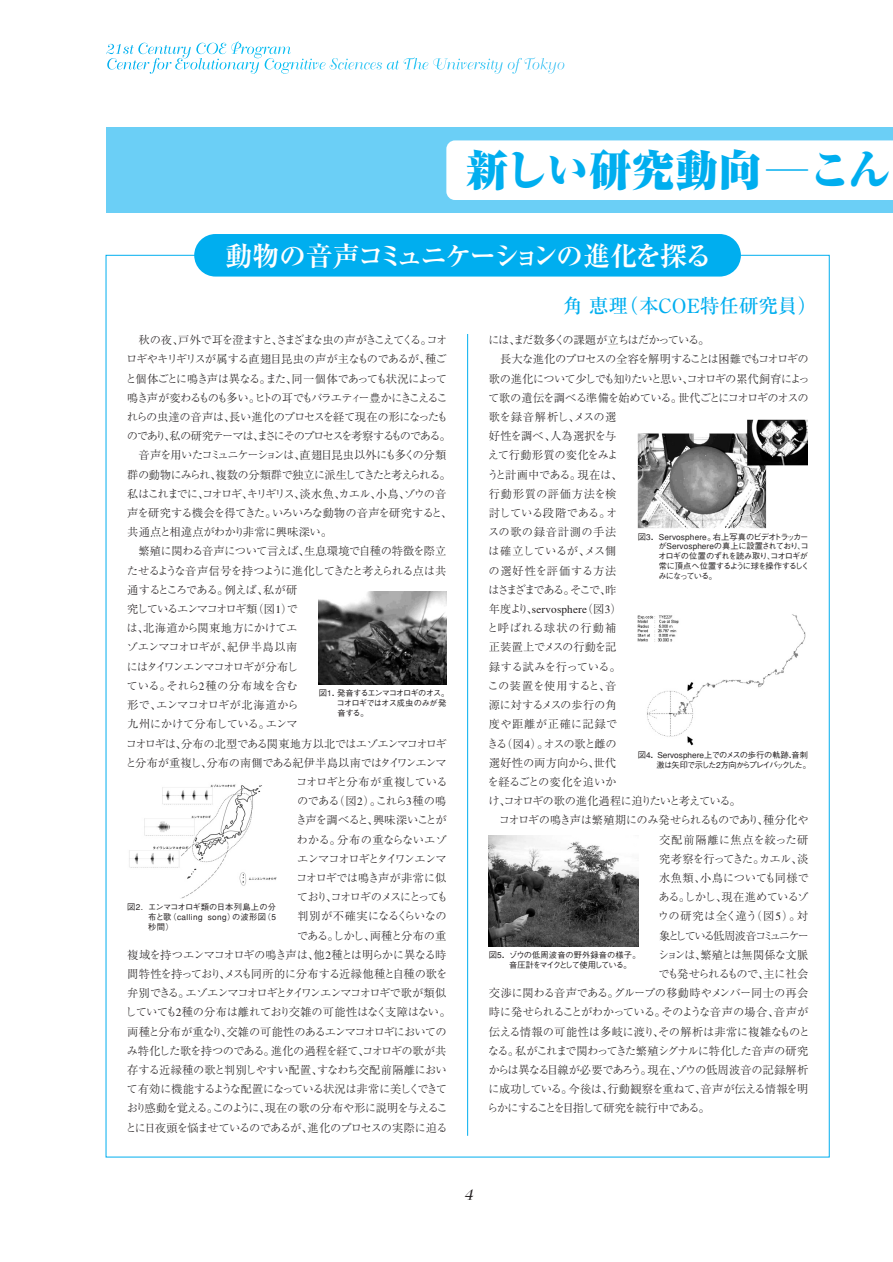
<style>
.page{position:relative;width:893px;height:1262px;background:#fff}
.page>*{position:absolute;margin:0;border:0;box-sizing:border-box;transform-origin:0 0}
.t1{font:900 42px "Ryumin";letter-spacing:.025em;color:#00aeef}
.t2{font:700 27px "Ryumin";letter-spacing:-.08em;color:#fff}
.t3{font:500 19.5px "Ryumin";color:#00aeef}
.t4{font:16.5px "Bellevue";color:#231f20}
.t5{font:300 11.25px "Ryumin";letter-spacing:-.06em;color:#231f20}
.t6{font:300 11.25px "Ryumin";letter-spacing:-.08em;color:#231f20}
.t7{font:300 11.25px "Ryumin";letter-spacing:-.02em;color:#231f20}
.t8{font:300 11.25px "Ryumin";letter-spacing:-.125em;color:#231f20}
.t9{font:300 11.25px "Ryumin";letter-spacing:-.035em;color:#231f20}
.t10{font:300 11.25px "Ryumin";letter-spacing:-.085em;color:#231f20}
.t11{font:300 11.25px "Ryumin";letter-spacing:-.025em;color:#231f20}
.t12{font:300 11.25px "Ryumin";letter-spacing:-.04em;color:#231f20}
.t13{font:300 11.25px "Ryumin";letter-spacing:-.005em;color:#231f20}
.t14{font:300 11.25px "Ryumin";letter-spacing:-.01em;color:#231f20}
.t15{font:300 11.25px "Ryumin";letter-spacing:-.115em;color:#231f20}
.t16{font:300 11.25px "Ryumin";letter-spacing:-.09em;color:#231f20}
.t17{font:300 11.25px "Ryumin";letter-spacing:-.11em;color:#231f20}
.t18{font:300 11.25px "Ryumin";letter-spacing:-.1em;color:#231f20}
.t19{font:300 11.25px "Ryumin";letter-spacing:.025em;color:#231f20}
.t20{font:300 11.25px "Ryumin";letter-spacing:-.095em;color:#231f20}
.t21{font:300 11.25px "Ryumin";letter-spacing:-.135em;color:#231f20}
.t22{font:300 11.25px "Ryumin";letter-spacing:.06em;color:#231f20}
.t23{font:300 11.25px "Ryumin";letter-spacing:-.12em;color:#231f20}
.t24{font:300 11.25px "Ryumin";letter-spacing:-.015em;color:#231f20}
.t25{font:300 11.25px "Ryumin";letter-spacing:.04em;color:#231f20}
.t26{font:300 11.25px "Ryumin";letter-spacing:.01em;color:#231f20}
.t27{font:300 11.25px "Ryumin";letter-spacing:-.145em;color:#231f20}
.t28{font:300 11.25px "Ryumin";letter-spacing:-.16em;color:#231f20}
.t29{font:300 11.25px "Ryumin";letter-spacing:-.165em;color:#231f20}
.t30{font:300 11.25px "Ryumin";letter-spacing:.035em;color:#231f20}
.t31{font:300 11.25px "Ryumin";letter-spacing:-.03em;color:#231f20}
.t32{font:300 11.25px "Ryumin";color:#231f20}
.t33{font:500 8.25px/9.8px "Gothic BBB";letter-spacing:-.035em;color:#231f20}
.t34{font:500 8.25px/9.8px "Gothic BBB";letter-spacing:-.065em;color:#231f20}
.t35{font:500 8.25px/9.8px "Gothic BBB";letter-spacing:-.09em;color:#231f20}
.t36{font:500 8.25px/9.8px "Gothic BBB";letter-spacing:-.005em;color:#231f20}
</style>
<div class="page">
<svg style="left:106px;top:41px;width:458px;height:33px"></svg>
<div style="left:194px;top:234px;width:546px;height:42px;background:#00aeef;border-radius:21px"></div>
<img style="left:319px;top:591px;width:127px;height:93px">
<img style="left:129px;top:784px;width:147px;height:114px">
<img style="left:637px;top:420px;width:171px;height:108px">
<img style="left:637px;top:614px;width:169px;height:132px">
<img style="left:489px;top:836px;width:149px;height:110px">
<div style="left:106px;top:128px;width:786px;height:85px;background:#6bcff6"></div>
<div style="left:446px;top:140px;width:446px;height:60px;background:#fff"></div>
<hr style="left:467px;top:334px;width:1px;height:801px;background:#00aeef">
<h1 class="t1" style="left:466px;top:155px;width:426px">新しい研究動向―こん</h1>
<h2 class="t2" style="left:225px;top:246px;width:488px">動物の音声コミュニケーションの進化を探る</h2>
<h3 class="t3" style="left:563px;top:299px;width:255px">角 恵理（本COE特任研究員）</h3>
<p class="t17" style="left:138px;top:336px;width:310px">秋の夜、戸外で耳を澄ますと、さまざまな虫の声がきこえてくる。コオ</p>
<p class="t6" style="left:126px;top:355px;width:322px">ロギやキリギリスが属する直翅目昆虫の声が主なものであるが、種ご</p>
<p class="t15" style="left:125px;top:374px;width:323px">と個体ごとに鳴き声は異なる。また、同一個体であっても状況によって</p>
<p class="t21" style="left:127px;top:393px;width:322px">鳴き声が変わるものも多い。ヒトの耳でもバラエティー豊かにきこえるこ</p>
<p class="t12" style="left:127px;top:413px;width:323px">れらの虫達の音声は、長い進化のプロセスを経て現在の形になったも</p>
<p class="t8" style="left:127px;top:432px;width:325px">のであり、私の研究テーマは、まさにそのプロセスを考察するものである。</p>
<p class="t18" style="left:138px;top:451px;width:309px">音声を用いたコミュニケーションは、直翅目昆虫以外にも多くの分類</p>
<p class="t6" style="left:127px;top:470px;width:325px">群の動物にみられ、複数の分類群で独立に派生してきたと考えられる。</p>
<p class="t8" style="left:127px;top:489px;width:320px">私はこれまでに、コオロギ、キリギリス、淡水魚、カエル、小鳥、ゾウの音</p>
<p class="t5" style="left:127px;top:509px;width:326px">声を研究する機会を得てきた。いろいろな動物の音声を研究すると、</p>
<p class="t11" style="left:127px;top:528px;width:206px">共通点と相違点がわかり非常に興味深い。</p>
<p class="t12" style="left:138px;top:547px;width:309px">繁殖に関わる音声について言えば、生息環境で自種の特徴を際立</p>
<p class="t5" style="left:127px;top:566px;width:321px">たせるような音声信号を持つように進化してきたと考えられる点は共</p>
<p class="t16" style="left:127px;top:585px;width:172px">通するところである。例えば、私が研</p>
<p class="t8" style="left:127px;top:605px;width:172px">究しているエンマコオロギ類（図1）で</p>
<p class="t7" style="left:127px;top:624px;width:172px">は、北海道から関東地方にかけてエ</p>
<p class="t14" style="left:126px;top:643px;width:172px">ゾエンマコオロギが、紀伊半島以南</p>
<p class="t15" style="left:126px;top:662px;width:173px">にはタイワンエンマコオロギが分布し</p>
<p class="t14" style="left:127px;top:681px;width:173px">ている。それら2種の分布域を含む</p>
<p class="t5" style="left:127px;top:701px;width:173px">形で、エンマコオロギが北海道から</p>
<p class="t9" style="left:127px;top:720px;width:172px">九州にかけて分布している。エンマ</p>
<p class="t5" style="left:126px;top:739px;width:322px">コオロギは、分布の北型である関東地方以北ではエゾエンマコオロギ</p>
<p class="t7" style="left:125px;top:758px;width:323px">と分布が重複し、分布の南側である紀伊半島以南ではタイワンエンマ</p>
<p class="t5" style="left:296px;top:777px;width:153px">コオロギと分布が重複している</p>
<p class="t5" style="left:297px;top:797px;width:151px">のである（図2）。これら3種の鳴</p>
<p class="t5" style="left:296px;top:816px;width:152px">き声を調べると、興味深いことが</p>
<p class="t13" style="left:296px;top:835px;width:151px">わかる。分布の重ならないエゾ</p>
<p class="t18" style="left:297px;top:854px;width:151px">エンマコオロギとタイワンエンマ</p>
<p class="t9" style="left:296px;top:873px;width:152px">コオロギでは鳴き声が非常に似</p>
<p class="t27" style="left:297px;top:893px;width:153px">ており、コオロギのメスにとっても</p>
<p class="t5" style="left:297px;top:912px;width:151px">判別が不確実になるくらいなの</p>
<p class="t6" style="left:297px;top:931px;width:151px">である。しかし、両種と分布の重</p>
<p class="t5" style="left:127px;top:950px;width:320px">複域を持つエンマコオロギの鳴き声は、他2種とは明らかに異なる時</p>
<p class="t5" style="left:127px;top:969px;width:321px">間特性を持っており、メスも同所的に分布する近縁他種と自種の歌を</p>
<p class="t23" style="left:127px;top:989px;width:320px">弁別できる。エゾエンマコオロギとタイワンエンマコオロギで歌が類似</p>
<p class="t11" style="left:125px;top:1008px;width:327px">していても2種の分布は離れており交雑の可能性はなく支障はない。</p>
<p class="t5" style="left:127px;top:1027px;width:321px">両種と分布が重なり、交雑の可能性のあるエンマコオロギにおいての</p>
<p class="t5" style="left:127px;top:1046px;width:321px">み特化した歌を持つのである。進化の過程を経て、コオロギの歌が共</p>
<p class="t5" style="left:127px;top:1065px;width:321px">存する近縁種の歌と判別しやすい配置、すなわち交配前隔離におい</p>
<p class="t5" style="left:127px;top:1085px;width:322px">て有効に機能するような配置になっている状況は非常に美しくできて</p>
<p class="t5" style="left:127px;top:1104px;width:322px">おり感動を覚える。このように、現在の歌の分布や形に説明を与えるこ</p>
<p class="t10" style="left:125px;top:1123px;width:324px">とに日夜頭を悩ませているのであるが、進化のプロセスの実際に迫る</p>
<p class="t35" style="left:336px;top:689px;width:114px;text-indent:-18px">図1．発音するエンマコオロギのオス。コオロギではオス成虫のみが発音する。</p>
<p class="t33" style="left:148px;top:903px;width:129px;text-align:justify;text-indent:-21px">図2. エンマコオロギ類の日本列島上の分布と歌（calling song）の波形図（5秒間）</p>
<p class="t10" style="left:488px;top:336px;width:223px">には、まだ数多くの課題が立ちはだかっている。</p>
<p class="t16" style="left:500px;top:355px;width:310px">長大な進化のプロセスの全容を解明することは困難でもコオロギの</p>
<p class="t6" style="left:489px;top:374px;width:322px">歌の進化について少しでも知りたいと思い、コオロギの累代飼育によっ</p>
<p class="t6" style="left:488px;top:393px;width:322px">て歌の遺伝を調べる準備を始めている。世代ごとにコオロギのオスの</p>
<p class="t24" style="left:489px;top:413px;width:129px">歌を録音解析し、メスの選</p>
<p class="t19" style="left:489px;top:432px;width:129px">好性を調べ、人為選択を与</p>
<p class="t14" style="left:488px;top:451px;width:132px">えて行動形質の変化をみよ</p>
<p class="t7" style="left:487px;top:470px;width:136px">うと計画中である。現在は、</p>
<p class="t22" style="left:489px;top:489px;width:129px">行動形質の評価方法を検</p>
<p class="t9" style="left:489px;top:509px;width:130px">討している段階である。オ</p>
<p class="t25" style="left:488px;top:528px;width:130px">スの歌の録音計測の手法</p>
<p class="t14" style="left:488px;top:547px;width:130px">は確立しているが、メス側</p>
<p class="t22" style="left:488px;top:566px;width:130px">の選好性を評価する方法</p>
<p class="t29" style="left:488px;top:585px;width:130px">はさまざまである。そこで、昨</p>
<p class="t26" style="left:489px;top:605px;width:134px">年度より、servosphere（図3）</p>
<p class="t22" style="left:487px;top:624px;width:131px">と呼ばれる球状の行動補</p>
<p class="t11" style="left:489px;top:643px;width:129px">正装置上でメスの行動を記</p>
<p class="t31" style="left:489px;top:662px;width:133px">録する試みを行っている。</p>
<p class="t32" style="left:487px;top:681px;width:131px">この装置を使用すると、音</p>
<p class="t24" style="left:489px;top:701px;width:129px">源に対するメスの歩行の角</p>
<p class="t25" style="left:489px;top:720px;width:130px">度や距離が正確に記録で</p>
<p class="t17" style="left:487px;top:739px;width:131px">きる（図4）。オスの歌と雌の</p>
<p class="t19" style="left:489px;top:758px;width:129px">選好性の両方向から、世代</p>
<p class="t9" style="left:487px;top:777px;width:130px">を経るごとの変化を追いか</p>
<p class="t5" style="left:488px;top:797px;width:254px">け、コオロギの歌の進化過程に迫りたいと考えている。</p>
<p class="t5" style="left:499px;top:816px;width:311px">コオロギの鳴き声は繁殖期にのみ発せられるものであり、種分化や</p>
<p class="t30" style="left:659px;top:835px;width:151px">交配前隔離に焦点を絞った研</p>
<p class="t6" style="left:659px;top:854px;width:151px">究考察を行ってきた。カエル、淡</p>
<p class="t13" style="left:659px;top:873px;width:151px">水魚類、小鳥についても同様で</p>
<p class="t5" style="left:658px;top:893px;width:151px">ある。しかし、現在進めているゾ</p>
<p class="t19" style="left:657px;top:912px;width:152px">ウの研究は全く違う（図5）。対</p>
<p class="t28" style="left:659px;top:931px;width:151px">象としている低周波音コミュニケー</p>
<p class="t5" style="left:658px;top:950px;width:152px">ションは、繁殖とは無関係な文脈</p>
<p class="t20" style="left:658px;top:970px;width:151px">でも発せられるもので、主に社会</p>
<p class="t9" style="left:489px;top:989px;width:321px">交渉に関わる音声である。グループの移動時やメンバー同士の再会</p>
<p class="t5" style="left:489px;top:1008px;width:321px">時に発せられることがわかっている。そのような音声の場合、音声が</p>
<p class="t13" style="left:489px;top:1027px;width:322px">伝える情報の可能性は多岐に渡り、その解析は非常に複雑なものと</p>
<p class="t10" style="left:488px;top:1046px;width:322px">なる。私がこれまで関わってきた繁殖シグナルに特化した音声の研究</p>
<p class="t7" style="left:488px;top:1066px;width:321px">からは異なる目線が必要であろう。現在、ゾウの低周波音の記録解析</p>
<p class="t5" style="left:488px;top:1085px;width:322px">に成功している。今後は、行動観察を重ねて、音声が伝える情報を明</p>
<p class="t20" style="left:487px;top:1104px;width:224px">らかにすることを目指して研究を続行中である。</p>
<p class="t33" style="left:658px;top:533px;width:153px;text-indent:-20px">図3．Servosphere。右上写真のビデオトラッカーがServosphereの真上に設置されており、コオロギの位置のずれを読み取り、コオロギが常に頂点へ位置するように球を操作するしくみになっている。</p>
<p class="t34" style="left:656px;top:751px;width:156px;text-indent:-19px">図4．Servosphere上でのメスの歩行の軌跡．音刺激は矢印で示した2方向からプレイバックした。</p>
<p class="t36" style="left:509px;top:951px;width:133px;text-indent:-20px">図5．ゾウの低周波音の野外録音の様子。音圧計をマイクとして使用している。</p>
<h3 class="t4" style="left:463px;top:1187px;width:10px">4</h3>
</div>
